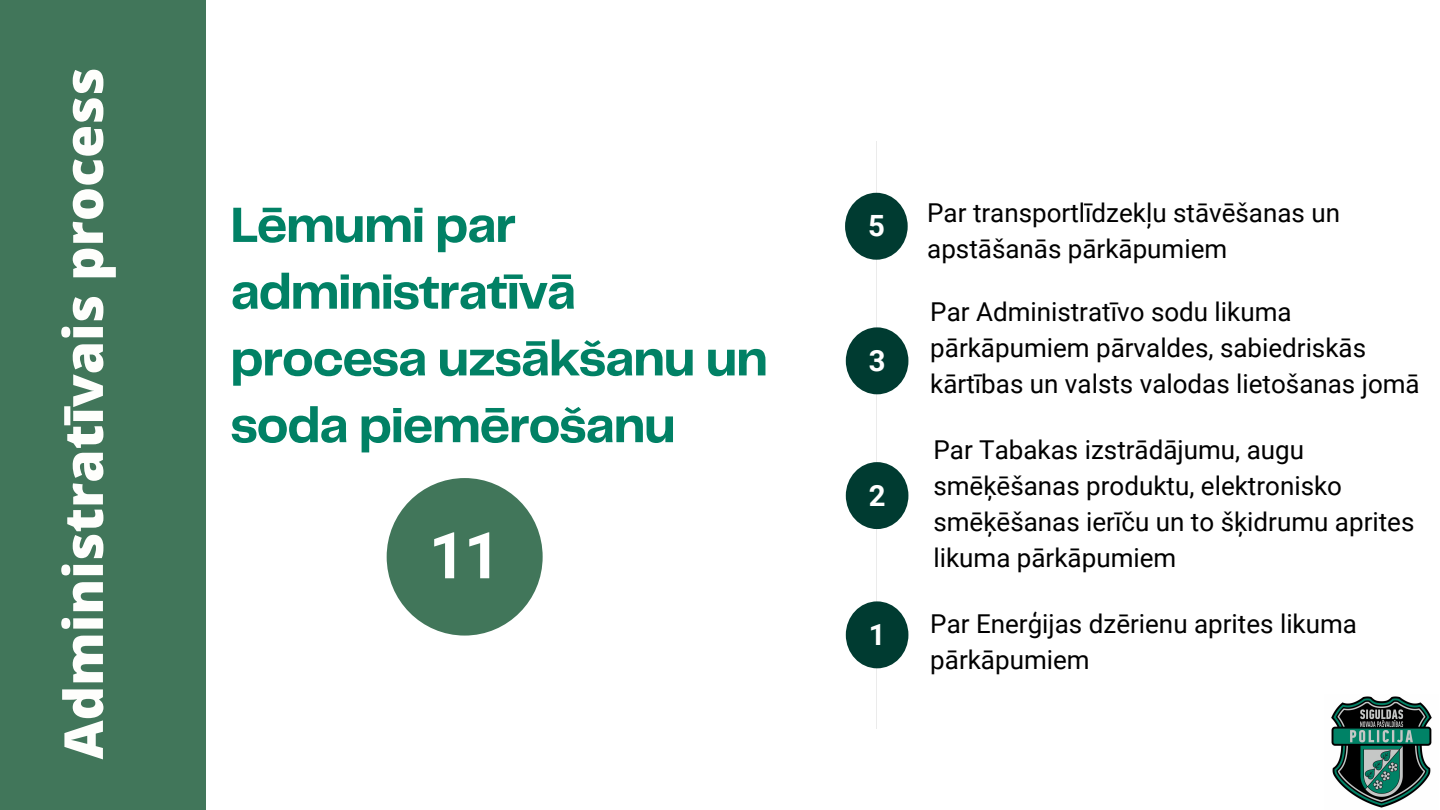
<style>
.page{position:relative;width:1440px;height:810px;background:#fff}
.page>*{position:absolute;margin:0;border:0;box-sizing:border-box;transform-origin:0 0}
.t1{font:700 64.5px "Roboto";color:#fff}
.t2{font:800 53.7px "Open Sans";color:#fefefc}
.t3{font:700 51.4px/66.8px "Telegraf";letter-spacing:-.03em;color:#018165}
.t4{font:700 29.3px "Roboto";color:#fff}
.t5{font:26px/36px "Roboto";color:#000}
</style>
<div class="page">
<div style="left:0;top:0;width:206px;height:810px;background:#41765a"></div>
<hr style="left:877px;top:141px;width:1px;height:588px;background:#ebebeb">
<div style="left:846px;top:462px;width:62px;height:67px;background:#003b31;border-radius:50%"></div>
<div style="left:387px;top:478px;width:156px;height:158px;background:#41765a;border-radius:50%"></div>
<img style="left:1331px;top:696px;width:101px;height:112px">
<div style="left:845px;top:193px;width:63px;height:67px;background:#003b31;border-radius:50%"></div>
<div style="left:846px;top:601px;width:62px;height:67px;background:#003b31;border-radius:50%"></div>
<div style="left:846px;top:327px;width:62px;height:67px;background:#003b31;border-radius:50%"></div>
<h2 class="t2" style="left:46px;top:759px;width:693px;rotate:-90deg">Administratīvais process</h2>
<h3 class="t3" style="left:230px;top:194px;width:539px">Lēmumi par administratīvā procesa uzsākšanu un soda piemērošanu</h3>
<h1 class="t1" style="left:429px;top:518px;width:74px">11</h1>
<p class="t4" style="left:868px;top:209px;width:18px">5</p>
<p class="t4" style="left:869px;top:344px;width:18px">3</p>
<p class="t4" style="left:869px;top:478px;width:18px">2</p>
<p class="t4" style="left:869px;top:618px;width:18px">1</p>
<p class="t5" style="left:927px;top:195px;width:414px">Par transportlīdzekļu stāvēšanas un apstāšanās pārkāpumiem</p>
<p class="t5" style="left:930px;top:294px;width:491px">Par Administratīvo sodu likuma pārkāpumiem pārvaldes, sabiedriskās kārtības un valsts valodas lietošanas jomā</p>
<p class="t5" style="left:933px;top:433px;width:482px">Par Tabakas izstrādājumu, augu smēķēšanas produktu, elektronisko smēķēšanas ierīču un to šķidrumu aprites likuma pārkāpumiem</p>
<p class="t5" style="left:930px;top:606px;width:428px">Par Enerģijas dzērienu aprites likuma pārkāpumiem</p>
</div>
